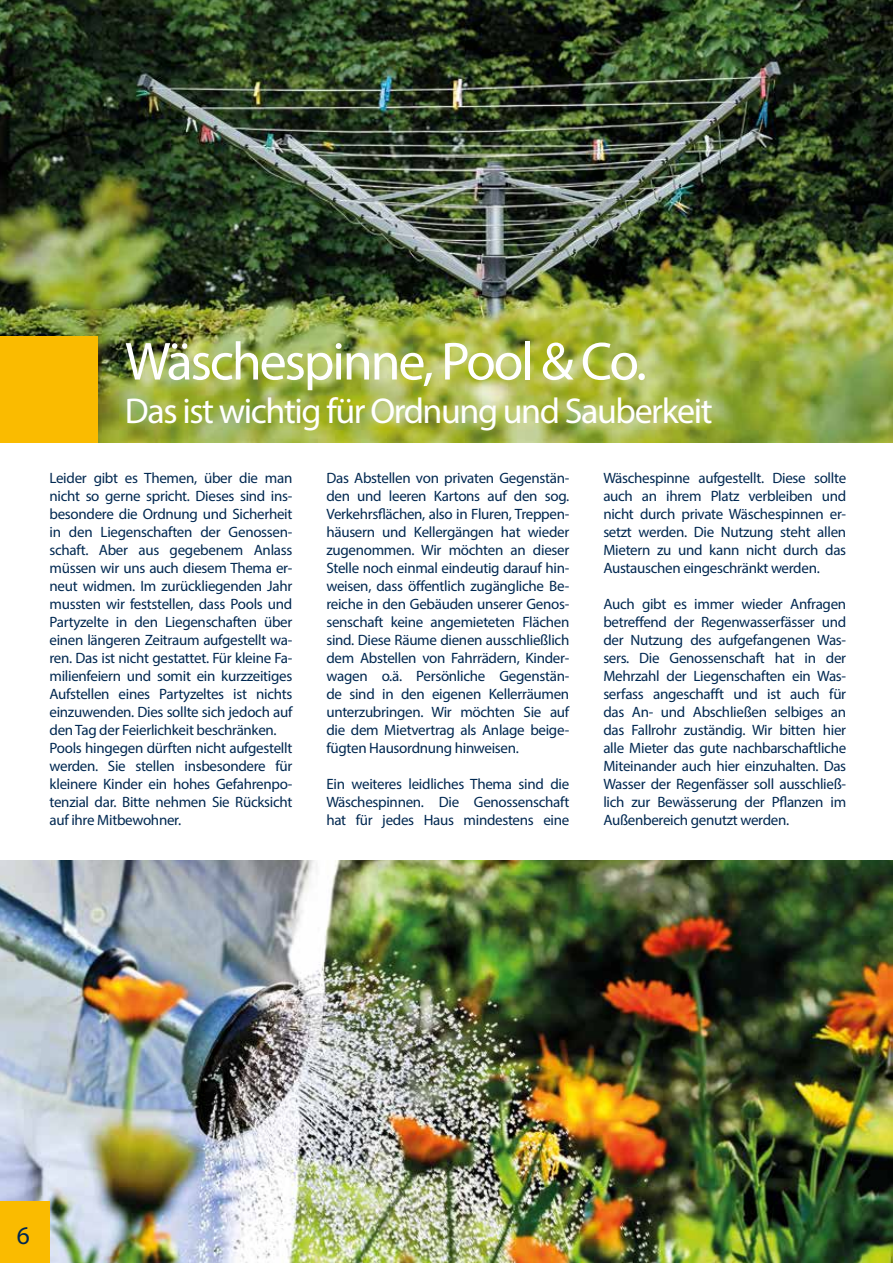
<style>
.page{position:relative;width:893px;height:1263px;background:#fff}
.page>*{position:absolute;margin:0;border:0;box-sizing:border-box;transform-origin:0 0}
.t1{font:54px "Myriad Pro";letter-spacing:-.04em;color:#fff}
.t2{font:36px "Myriad Pro";letter-spacing:-.04em;color:#fff}
.t3{font:25.5px "Myriad Pro";color:#002851}
.t4{font:15px/18px "Myriad Pro";letter-spacing:-.02em;color:#002851;text-align:justify}
</style>
<div class="page">
<img style="left:0;top:860px;width:893px;height:403px">
<img style="left:0;top:0;width:893px;height:442px">
<div style="left:0;top:1202px;width:50px;height:61px;background:#fabb00"></div>
<div style="left:0;top:336px;width:98px;height:106px;background:#fabb00"></div>
<h1 class="t1" style="left:125px;top:328px;width:523px">Wäschespinne, Pool &amp; Co.</h1>
<h2 class="t2" style="left:125px;top:388px;width:589px">Das ist wichtig für Ordnung und Sauberkeit</h2>
<p class="t4" style="left:50px;top:469px;width:244px;text-align:left">Leider gibt es Themen, über die man nicht so gerne spricht. Dieses sind ins&shy;besondere die Ordnung und Sicherheit in den Liegenschaften der Genossen&shy;schaft. Aber aus gegebenem Anlass müssen wir uns auch diesem Thema er&shy;neut widmen. Im zurückliegenden Jahr mussten wir feststellen, dass Pools und Partyzelte in den Liegenschaften über einen längeren Zeitraum aufgestellt wa&shy;ren. Das ist nicht gestattet. Für kleine Fa&shy;milienfeiern und somit ein kurzzeitiges Aufstellen eines Partyzeltes ist nichts einzuwenden. Dies sollte sich jedoch auf den Tag der Feierlichkeit beschränken.<br>Pools hingegen dürften nicht aufgestellt werden. Sie stellen insbesondere für kleinere Kinder ein hohes Gefahrenpo&shy;tenzial dar. Bitte nehmen Sie Rücksicht auf ihre Mitbewohner.</p>
<p class="t4" style="left:326px;top:469px;width:244px">Das Abstellen von privaten Gegenstän&shy;den und leeren Kartons auf den sog.<br>Verkehrsflächen, also in Fluren, Treppen&shy;häusern und Kellergängen hat wieder zugenommen. Wir möchten an dieser Stelle noch einmal eindeutig darauf hin&shy;weisen, dass öffentlich zugängliche Be&shy;reiche in den Gebäuden unserer Genos&shy;senschaft keine angemieteten Flächen sind. Diese Räume dienen ausschließlich dem Abstellen von Fahrrädern, Kinder&shy;wagen o.ä. Persönliche Gegenstän&shy;de sind in den eigenen Kellerräumen unterzubringen. Wir möchten Sie auf die dem Mietvertrag als Anlage beige&shy;fügten Hausordnung hinweisen.</p>
<p class="t4" style="left:326px;top:775px;width:244px">Ein weiteres leidliches Thema sind die Wäschespinnen. Die Genossenschaft hat für jedes Haus mindestens eine</p>
<p class="t4" style="left:603px;top:469px;width:244px">Wäschespinne aufgestellt. Diese sollte auch an ihrem Platz verbleiben und nicht durch private Wäschespinnen er&shy;setzt werden. Die Nutzung steht allen Mietern zu und kann nicht durch das Austauschen eingeschränkt werden.</p>
<p class="t4" style="left:603px;top:595px;width:244px">Auch gibt es immer wieder Anfragen betreffend der Regenwasserfässer und der Nutzung des aufgefangenen Was&shy;sers. Die Genossenschaft hat in der Mehrzahl der Liegenschaften ein Was&shy;serfass angeschafft und ist auch für das An- und Abschließen selbiges an das Fallrohr zuständig. Wir bitten hier alle Mieter das gute nachbarschaftliche Miteinander auch hier einzuhalten. Das Wasser der Regenfässer soll ausschließ&shy;lich zur Bewässerung der Pflanzen im Außenbereich genutzt werden.</p>
<h3 class="t3" style="left:17px;top:1220px;width:15px">6</h3>
</div>
